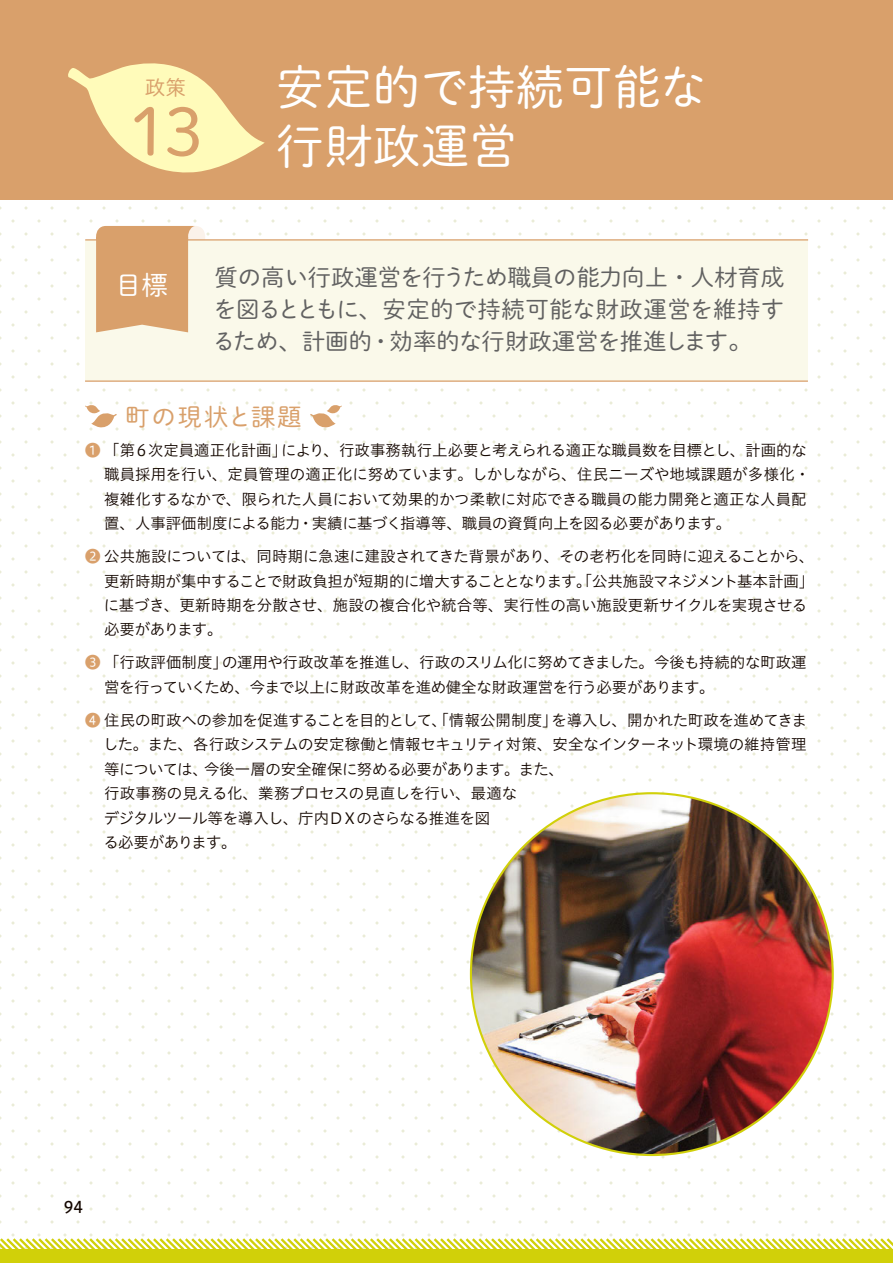
<style>
.page{position:relative;width:893px;height:1263px;background:#fff}
.page>*{position:absolute;margin:0;border:0;box-sizing:border-box;transform-origin:0 0}
.t1{font:66.9px "Shuei M Go Std L";color:#d9a06b}
.t2{font:47.85px/58.5px "Shuei M Go Std L";letter-spacing:.01em;color:#fff}
.t3{font:26.55px "Shuei M Go Std L";color:#fff}
.t4{font:24.45px "Shuei M Go Std L";letter-spacing:.075em;color:#d9a06b}
.t5{font:23.4px/32px "Shuei M Go Std L";color:#616161;text-align:justify}
.t6{font:15.9px "Hiragino UD Sans Std N W5";color:#140700}
.t7{font:15.45px/24.5px "Hiragino UD Sans Std N W3";letter-spacing:-.015em;color:#140700}
.s1{color:#d9a06b}
</style>
<div class="page">
<div style="left:0;top:1249px;width:893px;height:14px;background:#d1d009"></div>
<svg style="left:0;top:1236px;width:893px;height:13px"></svg>
<div style="left:0;top:0;width:893px;height:199px;background:#d9a06b"></div>
<div style="left:85px;top:240px;width:723px;height:140px;background:#faf9ea"></div>
<hr style="left:85px;top:380px;width:723px;height:2px;background:#d9a06b">
<svg style="left:85px;top:404px;width:32px;height:24px"></svg>
<svg style="left:310px;top:404px;width:32px;height:24px"></svg>
<img style="left:471px;top:793px;width:362px;height:362px;border-radius:181px">
<hr style="left:85px;top:239px;width:723px;height:2px;background:#d9a06b">
<svg style="left:96px;top:226px;width:109px;height:106px"></svg>
<svg style="left:68px;top:63px;width:197px;height:110px"></svg>
<h1 class="t1" style="left:129px;top:83px;width:77px">13</h1>
<h2 class="t2" style="left:276px;top:57px;width:433px">安定的で持続可能な行財政運営</h2>
<h3 class="t3" style="left:115px;top:265px;width:55px">目標</h3>
<h3 class="t5" style="left:212px;top:260px;width:574px">質の高い行政運営を行うため職員の能力向上・人材育成を図るとともに、安定的で持続可能な財政運営を維持するため、計画的・効率的な行財政運営を推進します。</h3>
<h3 class="t4" style="left:125px;top:398px;width:178px">町の現状と課題</h3>
<p class="t7" style="left:104px;top:437px;width:708px;text-indent:-19px"><span class="s1">❶</span> 「第６次定員適正化計画」により、行政事務執行上必要と考えられる適正な職員数を目標とし、計画的な職員採用を行い、定員管理の適正化に努めています。しかしながら、住民ニーズや地域課題が多様化・複雑化するなかで、限られた人員において効果的かつ柔軟に対応できる職員の能力開発と適正な人員配置、人事評価制度による能力・実績に基づく指導等、職員の資質向上を図る必要があります。</p>
<p class="t7" style="left:104px;top:543px;width:712px;text-indent:-19px"><span class="s1">❷</span> 公共施設については、同時期に急速に建設されてきた背景があり、その老朽化を同時に迎えることから、更新時期が集中することで財政負担が短期的に増大することとなります。「公共施設マネジメント基本計画」に基づき、更新時期を分散させ、施設の複合化や統合等、実行性の高い施設更新サイクルを実現させる必要があります。</p>
<p class="t7" style="left:104px;top:649px;width:704px;text-indent:-19px"><span class="s1">❸</span> 「行政評価制度」の運用や行政改革を推進し、行政のスリム化に努めてきました。今後も持続的な町政運営を行っていくため、今まで以上に財政改革を進め健全な財政運営を行う必要があります。</p>
<p class="t7" style="left:103px;top:707px;width:705px;text-indent:-18px"><span class="s1">❹</span> 住民の町政への参加を促進することを目的として、「情報公開制度」を導入し、開かれた町政を進めてきました。また、各行政システムの安定稼働と情報セキュリティ対策、安全なインターネット環境の維持管理等については、今後一層の安全確保に努める必要があります。また、<br>行政事務の見える化、業務プロセスの見直しを行い、最適な<br>デジタルツール等を導入し、庁内ＤＸのさらなる推進を図<br>る必要があります。</p>
<p class="t6" style="left:64px;top:1195px;width:21px">94</p>
</div>
